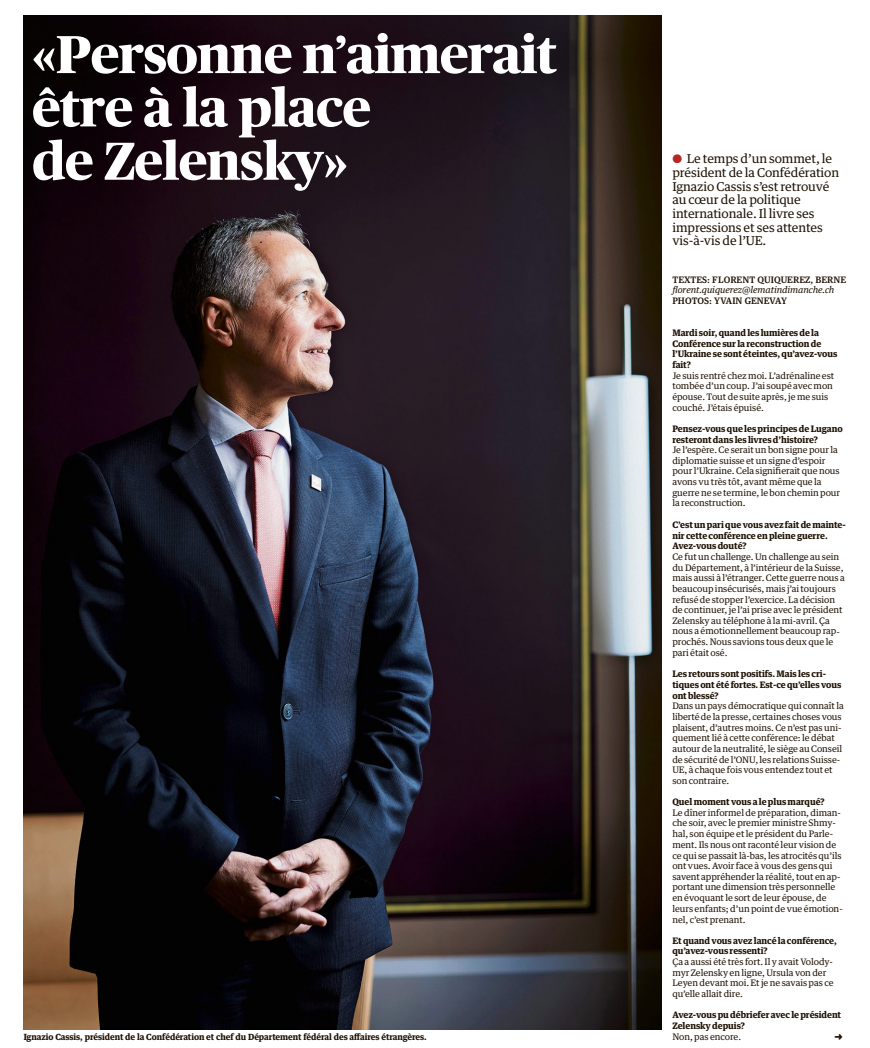
<style>
.page{position:relative;width:870px;height:1048px;background:#fff}
.page>*{position:absolute;margin:0;border:0;box-sizing:border-box;transform-origin:0 0}
.t1{font:53.3px/53.3px "Publico Headline Extrabold OV BJWJRC";letter-spacing:-.01em;color:#fff}
.t2{font:12.3px/13.6px "Guardian Text Egyp Regular OV BJWJQX";letter-spacing:-.01em;color:#1c0f00}
.t3{font:8.9px/10.7px "Guardian Text Egyp Regular OV BJWJQX";letter-spacing:-.01em;color:#1c0f00}
.t4{font:8.9px/10.7px "Guardian Text Egyp Bold OV BJWJQW";letter-spacing:-.01em;color:#1c0f00}
.t5{font:8.9px "Guardian Text Egyp Medium OV BJWJQZ";letter-spacing:.005em;color:#1c0f00}
.t6{font:8.9px "Guardian Text Egyp Regular It OV BJWJRA";letter-spacing:-.005em;color:#1c0f00}
.t7{font:8.5px "Guardian Text Egyp Bold OV BJWJQW";letter-spacing:-.01em;color:#1c0f00}
.s1{color:#b52624}
</style>
<div class="page">
<img style="left:24px;top:16px;width:636px;height:1012px">
<h1 class="t1" style="left:32px;top:28px;width:526px">«Personne n’aimerait être à la place<br>de Zelensky»</h1>
<h2 class="t2" style="left:672px;top:152px;width:168px"><span class="s1">●</span> Le temps d’un sommet, le président de la Confédération<br>Ignazio Cassis s’est retrouvé au cœur de la politique internationale. Il livre ses impressions et ses attentes vis-à-vis de l’UE.</h2>
<p class="t5" style="left:672px;top:274px;width:175px">TEXTES: FLORENT QUIQUEREZ, BERNE</p>
<p class="t6" style="left:672px;top:285px;width:163px">florent.quiquerez@lematindimanche.ch</p>
<p class="t5" style="left:672px;top:295px;width:116px">PHOTOS: YVAIN GENEVAY</p>
<p class="t4" style="left:672px;top:327px;width:166px">Mardi soir,quandles lumièresde la<br>Conférence sur la reconstructionde l’Ukraine se sont éteintes,qu’avez-vous fait?</p>
<p class="t3" style="left:672px;top:370px;width:163px">Je suis rentré chez moi. L’adrénaline est tombée d’un coup. J’ai soupé avec mon épouse. Tout de suite après, je me suis couché. J’étais épuisé.</p>
<p class="t4" style="left:672px;top:423px;width:172px">Pensez-vousque lesprincipesdeLugano resterontdans les livresd’histoire?</p>
<p class="t3" style="left:672px;top:444px;width:169px">Je l’espère. Ce serait un bon signe pour la diplomatie suisse et un signe d’espoir pour l’Ukraine. Cela signifierait que nous avons vu très tôt, avant même que la guerre ne se termine, le bon chemin pour la reconstruction.</p>
<p class="t4" style="left:672px;top:519px;width:175px">C’estunpariquevous avez faitdemainte&shy;nir cette conférence enpleineguerre.<br>Avez-vousdouté?</p>
<p class="t3" style="left:672px;top:551px;width:174px">Ce fut un challenge. Un challenge au sein du Département, à l’intérieur de la Suisse, mais aussi à l’étranger. Cette guerre nous a beaucoup insécurisés, mais j’ai toujours refusé de stopper l’exercice. La décision de continuer, je l’ai prise avec le président Zelensky au téléphone à la mi-avril. Ça nous a émotionnellement beaucoup rap&shy;prochés. Nous savions tous deux que le pari était osé.</p>
<p class="t4" style="left:672px;top:668px;width:170px">Les retours sontpositifs.Mais les cri&shy;tiquesont été fortes.Est-cequ’ellesvous ontblessé?</p>
<p class="t3" style="left:672px;top:700px;width:173px">Dans un pays démocratique qui connaît la liberté de la presse, certaines choses vous plaisent, d’autres moins. Ce n’est pas uni&shy;quement lié à cette conférence: le débat autour de la neutralité, le siège au Conseil de sécurité de l’ONU, les relations Suisse-UE, à chaque fois vous entendez tout et son contraire.</p>
<p class="t4" style="left:672px;top:796px;width:154px">Quelmomentvous a leplusmarqué?</p>
<p class="t3" style="left:672px;top:807px;width:172px">Le dîner informel de préparation, diman&shy;che soir, avec le premier ministre Shmy&shy;hal, son équipe et le président du Parle&shy;ment. Ils nous ont raconté leur vision de ce qui se passait là-bas, les atrocités qu’ils ont vues. Avoir face à vous des gens qui savent appréhender la réalité, tout en ap&shy;portant une dimension très personnelle en évoquant le sort de leur épouse, de leurs enfants; d’un point de vue émotion&shy;nel, c’est prenant.</p>
<p class="t4" style="left:672px;top:935px;width:166px">Etquandvous avez lancé la conférence, qu’avez-vous ressenti?</p>
<p class="t3" style="left:672px;top:956px;width:163px">Ça a aussi été très fort. Il y avait Volody&shy;myr Zelensky en ligne, Ursula von der Leyen devant moi. Et je ne savais pas ce qu’elle allait dire.</p>
<p class="t4" style="left:672px;top:1009px;width:170px">Avez-vouspudébriefer avec leprésident<br>Zelenskydepuis?</p>
<p class="t7" style="left:24px;top:1031px;width:404px">Ignazio Cassis, président de la Confédération et chef du Département fédéral des affaires étrangères.</p>
<p class="t3" style="left:672px;top:1031px;width:70px">Non, pas encore.</p>
</div>
